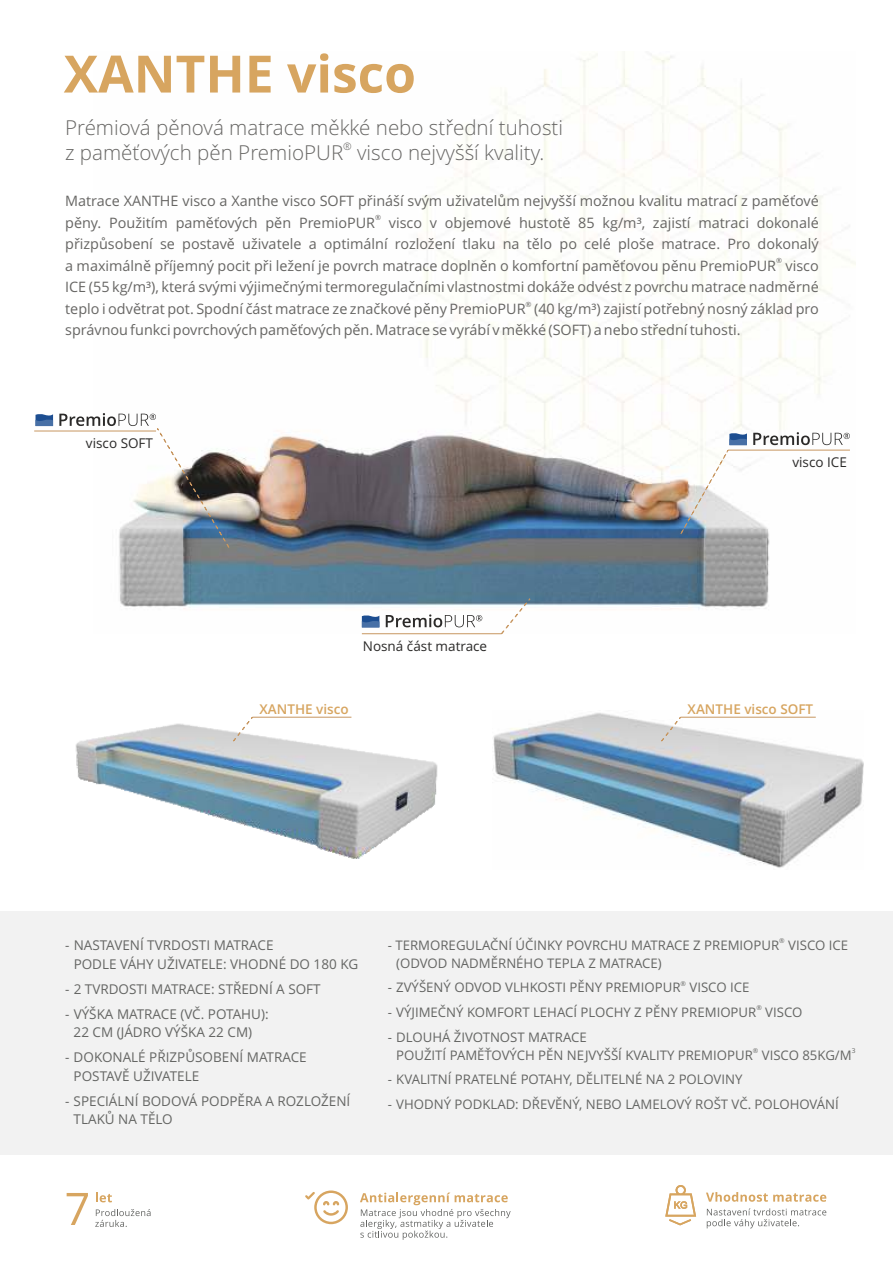
<style>
.page{position:relative;width:893px;height:1263px;background:#fff}
.page>*{position:absolute;margin:0;border:0;box-sizing:border-box;transform-origin:0 0}
.t1{font:700 51.45px "Open Sans";color:#d7a560}
.t2{font:300 20.55px "Open Sans";color:#676664}
.t3{font:14.4px/21.6px "Open Sans";color:#676664}
.t4{font:13.5px/18.5px "Open Sans";color:#656664}
.t5{font:13.5px "Open Sans";color:#2b2a29}
.t6{font:600 13.5px "Open Sans";color:#d7a560}
.t7{font:13.2px/18px "Open Sans";color:#656664}
.t8{font:300 10.35px "Open Sans";color:#676664}
.t9{font:7.2px "Open Sans";color:#676664}
.t10{font:6.6px "Open Sans";color:#656664}
</style>
<div class="page">
<img style="left:119px;top:52px;width:736px;height:582px">
<div style="left:0;top:911px;width:893px;height:243px;background:#f2f2f2"></div>
<img style="left:493px;top:713px;width:370px;height:155px">
<hr style="left:681px;top:717px;width:135px;height:1px;background:#c79660">
<svg style="left:661px;top:717px;width:20px;height:25px"></svg>
<hr style="left:728px;top:450px;width:122px;height:1px;background:#c79660">
<svg style="left:680px;top:433px;width:67px;height:101px"></svg>
<svg style="left:753px;top:432px;width:97px;height:13px"></svg>
<hr style="left:34px;top:431px;width:122px;height:1px;background:#c79660">
<svg style="left:36px;top:414px;width:17px;height:12px"></svg>
<svg style="left:59px;top:413px;width:171px;height:135px"></svg>
<hr style="left:362px;top:633px;width:139px;height:1px;background:#c79660">
<svg style="left:501px;top:598px;width:29px;height:36px"></svg>
<svg style="left:362px;top:615px;width:17px;height:12px"></svg>
<svg style="left:386px;top:614px;width:96px;height:13px"></svg>
<svg style="left:706px;top:1192px;width:120px;height:10px"></svg>
<svg style="left:707px;top:1208px;width:119px;height:20px"></svg>
<svg style="left:665px;top:1185px;width:31px;height:40px"></svg>
<svg style="left:360px;top:1192px;width:151px;height:48px"></svg>
<svg style="left:305px;top:1190px;width:43px;height:34px"></svg>
<svg style="left:96px;top:1193px;width:16px;height:9px"></svg>
<svg style="left:95px;top:1209px;width:56px;height:18px"></svg>
<svg style="left:67px;top:1193px;width:21px;height:32px"></svg>
<img style="left:75px;top:723px;width:363px;height:136px">
<hr style="left:252px;top:717px;width:99px;height:1px;background:#c79660">
<svg style="left:233px;top:717px;width:20px;height:25px"></svg>
<h1 class="t1" style="left:64px;top:53px;width:354px">XANTHE visco</h1>
<h2 class="t2" style="left:65px;top:119px;width:500px">Prémiová pěnová matrace měkké nebo střední tuhosti</h2>
<p class="t8" style="left:343px;top:142px;width:10px">®</p>
<h2 class="t2" style="left:65px;top:145px;width:481px">z paměťových pěn PremioPUR visco nejvyšší kvality.</h2>
<p class="t3" style="left:65px;top:191px;width:755px">Matrace XANTHE visco a Xanthe visco SOFT přináší svým uživatelům nejvyšší možnou kvalitu matrací z paměťové</p>
<p class="t9" style="left:375px;top:215px;width:7px">®</p>
<p class="t3" style="left:65px;top:213px;width:755px">pěny. Použitím paměťových pěn PremioPUR visco v objemové hustotě 85 kg/m³, zajistí matraci dokonalé přizpůsobení se postavě uživatele a optimální rozložení tlaku na tělo po celé ploše matrace. Pro dokonalý</p>
<p class="t9" style="left:776px;top:258px;width:7px">®</p>
<p class="t3" style="left:65px;top:256px;width:755px">a maximálně příjemný pocit při ležení je povrch matrace doplněn o komfortní paměťovou pěnu PremioPUR visco<br>ICE (55 kg/m³), která svými výjimečnými termoregulačními vlastnostmi dokáže odvést z povrchu matrace nadměrné</p>
<p class="t9" style="left:526px;top:301px;width:7px">®</p>
<p class="t3" style="left:65px;top:299px;width:755px">teplo i odvětrat pot. Spodní část matrace ze značkové pěny PremioPUR (40 kg/m³) zajistí potřebný nosný základ pro správnou funkci povrchových paměťových pěn. Matrace se vyrábí v měkké (SOFT) a nebo střední tuhosti.</p>
<p class="t5" style="left:86px;top:438px;width:69px">visco SOFT</p>
<p class="t5" style="left:363px;top:640px;width:126px">Nosná část matrace</p>
<p class="t6" style="left:260px;top:704px;width:91px">XANTHE visco</p>
<p class="t5" style="left:792px;top:457px;width:56px">visco ICE</p>
<p class="t6" style="left:688px;top:704px;width:127px">XANTHE visco SOFT</p>
<p class="t4" style="left:74px;top:937px;width:286px;text-indent:-8px">- NASTAVENÍ TVRDOSTI MATRACE<br>PODLE VÁHY UŽIVATELE: VHODNÉ DO 180 KG</p>
<p class="t4" style="left:65px;top:981px;width:257px">- 2 TVRDOSTI MATRACE: STŘEDNÍ A SOFT</p>
<p class="t4" style="left:65px;top:1006px;width:205px;text-align:center">- VÝŠKA MATRACE (VČ. POTAHU):<br>22 CM (JÁDRO VÝŠKA 22 CM)</p>
<p class="t4" style="left:74px;top:1049px;width:235px;text-indent:-8px">- DOKONALÉ PŘIZPŮSOBENÍ MATRACE<br>POSTAVĚ UŽIVATELE</p>
<p class="t4" style="left:74px;top:1093px;width:278px;text-indent:-8px">- SPECIÁLNÍ BODOVÁ PODPĚRA A ROZLOŽENÍ<br>TLAKŮ NA TĚLO</p>
<p class="t7" style="left:396px;top:937px;width:453px;text-indent:-8px">- TERMOREGULAČNÍ ÚČINKY POVRCHU MATRACE Z PREMIOPUR VISCO ICE (ODVOD NADMĚRNÉHO TEPLA Z MATRACE)</p>
<p class="t10" style="left:681px;top:981px;width:7px">®</p>
<p class="t10" style="left:779px;top:938px;width:7px">®</p>
<p class="t7" style="left:388px;top:980px;width:363px">- ZVÝŠENÝ ODVOD VLHKOSTI PĚNY PREMIOPUR VISCO ICE</p>
<p class="t7" style="left:388px;top:1004px;width:416px">- VÝJIMEČNÝ KOMFORT LEHACÍ PLOCHY Z PĚNY PREMIOPUR VISCO</p>
<p class="t7" style="left:388px;top:1029px;width:200px">- DLOUHÁ ŽIVOTNOST MATRACE</p>
<p class="t10" style="left:753px;top:1048px;width:7px">®</p>
<p class="t10" style="left:852px;top:1048px;width:5px">3</p>
<p class="t10" style="left:756px;top:1005px;width:7px">®</p>
<p class="t7" style="left:396px;top:1047px;width:457px">POUŽITÍ PAMĚŤOVÝCH PĚN NEJVYŠŠÍ KVALITY PREMIOPUR VISCO 85KG/M</p>
<p class="t7" style="left:388px;top:1071px;width:356px">- KVALITNÍ PRATELNÉ POTAHY, DĚLITELNÉ NA 2 POLOVINY</p>
<p class="t7" style="left:388px;top:1096px;width:453px">- VHODNÝ PODKLAD: DŘEVĚNÝ, NEBO LAMELOVÝ ROŠT VČ. POLOHOVÁNÍ</p>
</div>
